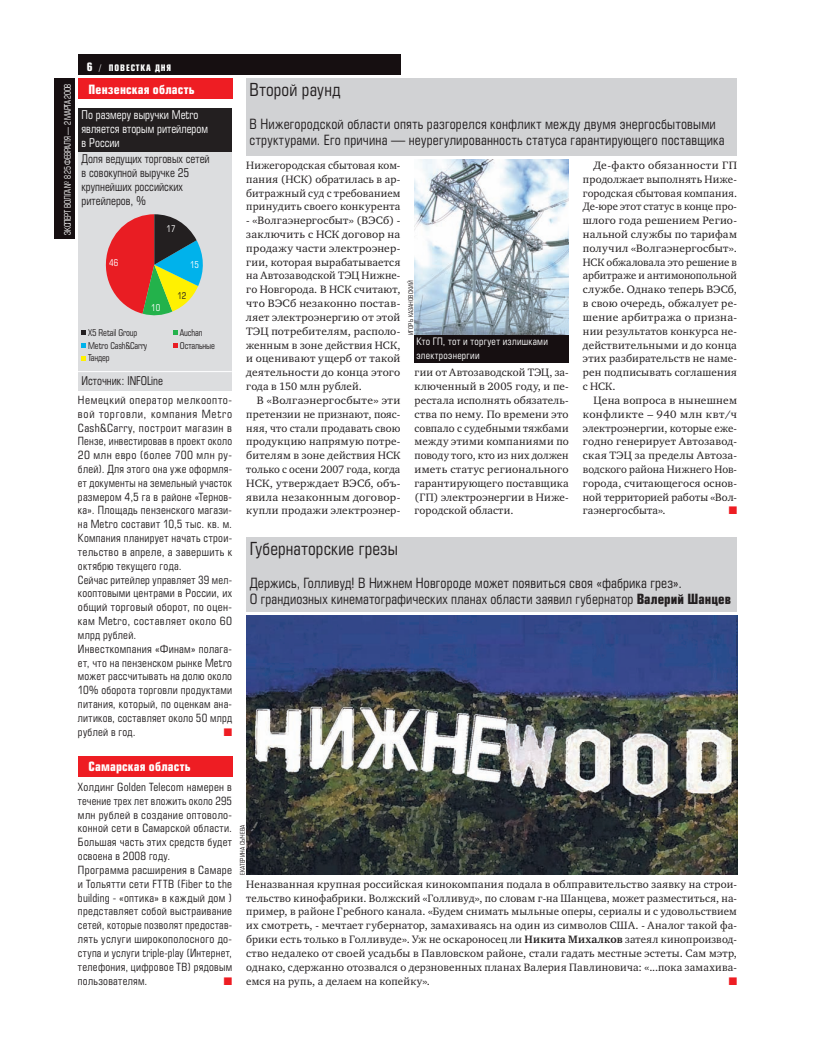
<style>
.page{position:relative;width:815px;height:1063px;background:#fff}
.page>*{position:absolute;margin:0;border:0;box-sizing:border-box;transform-origin:0 0}
.t1{font:17.5px "Europe Cond";letter-spacing:.005em;color:#231f20}
.t2{font:13.75px/16.5px "Europe Cond";letter-spacing:.01em;color:#231f20}
.t3{font:700 12.5px "Europe Cond";letter-spacing:.015em;color:#fff}
.t4{font:11.75px/14.1px "Europe Cond";color:#231f20;scale:.96 1}
.t5{font:11.75px/14.1px "Europe Cond";color:#fff;scale:.96 1}
.t6{font:11px/13.9px "Charter C";letter-spacing:.015em;color:#231f20;text-align:justify}
.t7{font:11px/13.9px "Europe Cond";letter-spacing:.03em;color:#231f20;scale:1.05 1}
.t8{font:11px/13.9px "Charter C";letter-spacing:.015em;color:#231f20;text-align:justify;scale:1.05 1}
.t9{font:11px/13.9px "Europe Cond";letter-spacing:.03em;color:#231f20}
.t10{font:11px/13.9px "Charter C";letter-spacing:.015em;color:#231f20;text-align:justify;scale:1.04 1}
.t11{font:10px/13.9px "Europe Cond";letter-spacing:.025em;color:#fff}
.t12{font:9.12px/12.8px "Europe Cond";letter-spacing:-.015em;color:#231f20;scale:.96 1}
.t13{font:9.12px "Europe Cond";color:#fff;scale:.96 1}
.t14{font:8.75px "Europe Cond";letter-spacing:-.03em;color:#fff;scale:.88 1}
.t15{font:700 8.75px "Europe Cond";letter-spacing:.1em;color:#fff}
.t16{font:8.75px "Europe Cond";letter-spacing:.1em;color:#fff}
.t17{font:6.25px "Europe Cond";color:#231f20}
.s1{font-size:11.25px}
.s2{font-weight:400}
.s3{font-weight:700}
</style>
<div class="page">
<div style="left:78px;top:78px;width:154px;height:20px;background:#ee1d23"></div>
<div style="left:78px;top:756px;width:154px;height:21px;background:#ee1d23"></div>
<div style="left:78px;top:54px;width:322px;height:20px;background:#160f11"></div>
<div style="left:54px;top:78px;width:20px;height:161px;background:#160f11"></div>
<div style="left:246px;top:78px;width:491px;height:78px;background:#d1d2d4"></div>
<div style="left:246px;top:537px;width:491px;height:75px;background:#d1d2d4"></div>
<img style="left:246px;top:615px;width:491px;height:259px">
<div style="left:78px;top:135px;width:154px;height:255px;background:#dcdddf"></div>
<div style="left:78px;top:108px;width:154px;height:43px;background:#231f20"></div>
<svg style="left:82px;top:330px;width:4px;height:5px"></svg>
<svg style="left:82px;top:343px;width:4px;height:5px"></svg>
<svg style="left:82px;top:356px;width:4px;height:4px"></svg>
<svg style="left:173px;top:330px;width:5px;height:5px"></svg>
<svg style="left:173px;top:343px;width:5px;height:5px"></svg>
<svg style="left:105px;top:214px;width:98px;height:102px"></svg>
<hr style="left:78px;top:371px;width:154px;height:1px;background:#fff">
<img style="left:415px;top:159px;width:154px;height:176px">
<div style="left:415px;top:335px;width:154px;height:28px;background:#160f11"></div>
<p class="t15" style="left:87px;top:64px;width:83px"><span class="s1">6</span> <span class="s2">/</span> ПОВЕСТКА ДНЯ</p>
<p class="t16" style="left:105px;top:64px;width:112px">/ <span class="s3">РУБРИКА</span> / ПОДРУБРИКА</p>
<p class="t15" style="left:109px;top:64px;width:64px">ПОВЕСТКА ДНЯ</p>
<h1 class="t1" style="left:250px;top:82px;width:92px">Второй раунд</h1>
<p class="t2" style="left:250px;top:116px;width:477px">В Нижегородской области опять разгорелся конфликт между двумя энергосбытовыми структурами. Его причина — неурегулированность статуса гарантирующего поставщика</p>
<p class="t14" style="left:64px;top:235px;width:174px;rotate:-90deg">ЭКСПЕРТ ВОЛГА № 8 25 ФЕВРАЛЯ — 2 МАРТА 2008</p>
<p class="t3" style="left:89px;top:84px;width:108px">Пензенская область</p>
<p class="t5" style="left:82px;top:108px;width:133px">По размеру выручки Metro является вторым ритейлером в России</p>
<p class="t4" style="left:82px;top:152px;width:135px">Доля ведущих торговых сетей в совокупной выручке 25 крупнейших российских ритейлеров, %</p>
<p class="t6" style="left:246px;top:159px;width:156px">Нижегородская сбытовая ком&shy;пания (НСК) обратилась в ар&shy;битражный суд с требованием принудить своего конкурента</p>
<p class="t6" style="left:246px;top:214px;width:156px">- «Волгаэнергосбыт» (ВЭСб) - заключить с НСК договор на продажу части электроэнер&shy;гии, которая вырабатывается на Автозаводской ТЭЦ Нижне&shy;го Новгорода. В НСК считают, что ВЭСб незаконно постав&shy;ляет электроэнергию от этой ТЭЦ потребителям, располо&shy;женным в зоне действия НСК, и оценивают ущерб от такой деятельности до конца этого года в 150 млн рублей.</p>
<p class="t8" style="left:246px;top:394px;width:148px;text-indent:11px">В «Волгаэнергосбыте» эти претензии не признают, пояс&shy;няя, что стали продавать свою продукцию напрямую потре&shy;бителям в зоне действия НСК только с осени 2007 года, когда НСК, утверждает ВЭСб, объ&shy;явила незаконным договор&shy;купли продажи электроэнер-</p>
<p class="t8" style="left:583px;top:159px;width:148px;text-indent:11px">Де-факто обязанности ГП продолжает выполнять Ниже&shy;городская сбытовая компания.<br>Де-юре этот статус в конце про&shy;шлого года решением Регио&shy;нальной службы по тарифам получил «Волгаэнергосбыт».<br>НСК обжаловала это решение в арбитраже и антимонопольной службе. Однако теперь ВЭСб, в свою очередь, обжалует ре&shy;шение арбитража о призна&shy;нии результатов конкурса не&shy;действительными и до конца этих разбирательств не наме&shy;рен подписывать соглашения с НСК.</p>
<p class="t10" style="left:583px;top:394px;width:150px;text-indent:11px">Цена вопроса в нынешнем конфликте – 940 млн квт/ч электроэнергии, которые еже&shy;годно генерирует Автозавод&shy;ская ТЭЦ за пределы Автоза&shy;водского района Нижнего Нов&shy;города, считающегося основ&shy;ной территорией работы «Вол&shy;гаэнергосбыта».</p>
<p class="t13" style="left:167px;top:225px;width:11px">17</p>
<p class="t13" style="left:109px;top:259px;width:11px">46</p>
<p class="t13" style="left:190px;top:261px;width:11px">15</p>
<p class="t17" style="left:408px;top:335px;width:57px;rotate:-90deg">ИГОРЬ КАЗАНОВСКИЙ</p>
<p class="t12" style="left:177px;top:290px;width:11px">12</p>
<p class="t13" style="left:151px;top:304px;width:11px">10</p>
<p class="t12" style="left:88px;top:327px;width:63px">X5 Retail Group<br>Metro Cash&amp;Carry<br>Тандер</p>
<p class="t12" style="left:180px;top:327px;width:38px">Auchan<br>Остальные</p>
<p class="t4" style="left:82px;top:374px;width:86px">Источник: INFOLine</p>
<p class="t11" style="left:416px;top:335px;width:133px">Кто ГП, тот и торгует излишками электроэнергии</p>
<p class="t6" style="left:415px;top:366px;width:156px">гии от Автозаводской ТЭЦ, за&shy;ключенный в 2005 году, и пе&shy;рестала исполнять обязатель&shy;ства по нему. По времени это совпало с судебными тяжбами между этими компаниями по поводу того, кто из них должен иметь статус регионального гарантирующего поставщика (ГП) электроэнергии в Ниже&shy;городской области.</p>
<p class="t7" style="left:78px;top:394px;width:148px">Немецкий оператор мелкоопто&shy;вой торговли, компания Metro<br>Cash&amp;Carry, построит магазин в<br>Пензе, инвестировав в проект около<br>20 млн евро (более 700 млн ру&shy;блей). Для этого она уже оформля&shy;ет документы на земельный участок размером 4,5 га в районе «Тернов&shy;ка». Площадь пензенского магази&shy;на Metro составит 10,5 тыс. кв. м.<br>Компания планирует начать строи&shy;тельство в апреле, а завершить к октябрю текущего года.<br>Сейчас ритейлер управляет 39 мел&shy;кооптовыми центрами в России, их общий торговый оборот, по оцен&shy;кам Metro, составляет около 60 млрд рублей.<br>Инвесткомпания «Финам» полага&shy;ет, что на пензенском рынке Metro может рассчитывать на долю около<br>10% оборота торговли продуктами питания, который, по оценкам ана&shy;литиков, составляет около 50 млрд рублей в год.</p>
<p class="t3" style="left:89px;top:762px;width:104px">Самарская область</p>
<p class="t9" style="left:78px;top:781px;width:156px">Холдинг Golden Telecom намерен в течение трех лет вложить около 295 млн рублей в создание оптоволо&shy;конной сети в Самарской области.<br>Большая часть этих средств будет освоена в 2008 году.<br>Программа расширения в Самаре и Тольятти сети FTTB (Fiber to the building - «оптика» в каждый дом ) представляет собой выстраивание сетей, которые позволят предостав&shy;лять услуги широкополосного до&shy;ступа и услуги triple-play (Интернет, телефония, цифровое ТВ) рядовым пользователям.</p>
<h1 class="t1" style="left:250px;top:541px;width:150px">Губернаторские грезы</h1>
<p class="t2" style="left:250px;top:575px;width:483px">Держись, Голливуд! В Нижнем Новгороде может появиться своя «фабрика грез».<br>О грандиозных кинематографических планах области заявил губернатор <span class="s3">Валерий Шанцев</span></p>
<p class="t17" style="left:240px;top:875px;width:51px;rotate:-90deg">ЕКАТЕРИНА СЫЧЕВА</p>
<p class="t6" style="left:246px;top:878px;width:492px">Неназванная крупная российская кинокомпания подала в облправительство заявку на строи&shy;тельство кинофабрики. Волжский «Голливуд», по словам г-на Шанцева, может разместиться, на&shy;пример, в районе Гребного канала. «Будем снимать мыльные оперы, сериалы и с удовольствием их смотреть, - мечтает губернатор, замахиваясь на один из символов США. - Аналог такой фа&shy;брики есть только в Голливуде». Уж не оскароносец ли <span class="s3">Никита Михалков</span> затеял кинопроизвод&shy;ство недалеко от своей усадьбы в Павловском районе, стали гадать местные эстеты. Сам мэтр, однако, сдержанно отозвался о дерзновенных планах Валерия Павлиновича: «...пока замахива&shy;емся на рупь, а делаем на копейку».</p>
</div>
